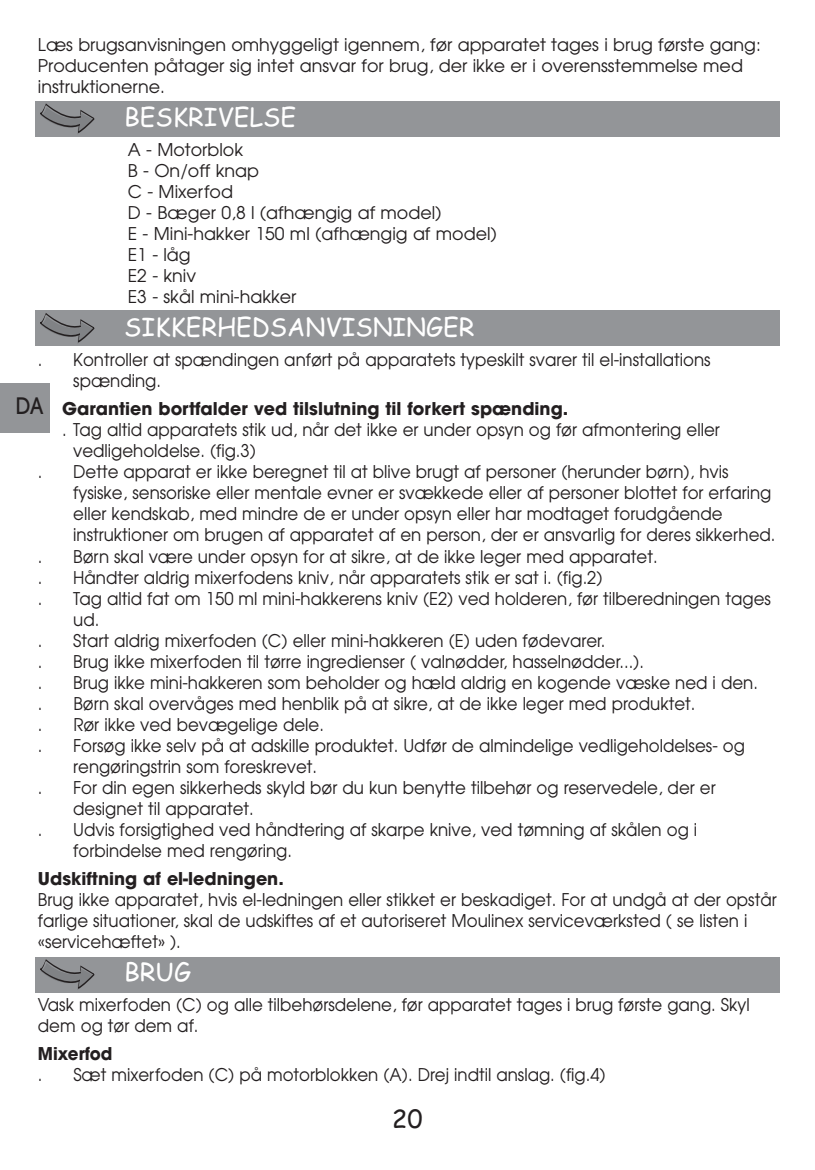
<style>
.page{position:relative;width:815px;height:1170px;background:#fff}
.page>*{position:absolute;margin:0;border:0;box-sizing:border-box;transform-origin:0 0}
.t1{font:25px "Comic Sans MS";color:#fff}
.t2{font:25px "Comic Sans MS";color:#231f20}
.t3{font:500 22.5px "Avant Garde";color:#231f20;scale:.9 1}
.t4{font:17.5px/21px "Avant Garde";color:#231f20;scale:.95 1}
.t5{font:17.5px/21px "Avant Garde";color:#231f20}
.t6{font:700 17.5px "Avant Garde";color:#231f20}
.t7{font:700 17.5px "Avant Garde";color:#231f20;scale:.95 1}
</style>
<div class="page">
<div style="left:0;top:383px;width:50px;height:49px;background:#939598"></div>
<div style="left:35px;top:101px;width:745px;height:36px;background:#939598"></div>
<svg style="left:40px;top:103px;width:54px;height:31px"></svg>
<div style="left:35px;top:310px;width:745px;height:36px;background:#939598"></div>
<svg style="left:40px;top:313px;width:54px;height:30px"></svg>
<div style="left:35px;top:956px;width:745px;height:36px;background:#939598"></div>
<svg style="left:40px;top:959px;width:54px;height:31px"></svg>
<p class="t5" style="left:38px;top:34px;width:724px">Læs brugsanvisningen omhyggeligt igennem, før apparatet tages i brug første gang:<br>Producenten påtager sig intet ansvar for brug, der ikke er i overensstemmelse med instruktionerne.</p>
<h1 class="t1" style="left:124px;top:103px;width:173px">BESKRIVELSE</h1>
<p class="t5" style="left:128px;top:139px;width:371px">A - Motorblok<br>B - On/off knap<br>C - Mixerfod<br>D - Bæger 0,8 l (afhængig af model)<br>E - Mini-hakker 150 ml (afhængig af model)<br>E1 - låg<br>E2 - kniv<br>E3 - skål mini-hakker</p>
<h1 class="t1" style="left:124px;top:312px;width:352px">SIKKERHEDSANVISNINGER</h1>
<p class="t4" style="left:38px;top:349px;width:6px">.</p>
<p class="t4" style="left:73px;top:349px;width:672px">Kontroller at spændingen anført på apparatets typeskilt svarer til el-installations spænding.</p>
<p class="t6" style="left:62px;top:402px;width:508px">Garantien bortfalder ved tilslutning til forkert spænding.</p>
<p class="t4" style="left:73px;top:420px;width:682px;text-indent:-11px">. Tag altid apparatets stik ud, når det ikke er under opsyn og før afmontering eller vedligeholdelse. (fig.3)</p>
<p class="t4" style="left:38px;top:462px;width:6px">.</p>
<p class="t4" style="left:73px;top:462px;width:741px">Dette apparat er ikke beregnet til at blive brugt af personer (herunder børn), hvis fysiske, sensoriske eller mentale evner er svækkede eller af personer blottet for erfaring eller kendskab, med mindre de er under opsyn eller har modtaget forudgående instruktioner om brugen af apparatet af en person, der er ansvarlig for deres sikkerhed.</p>
<p class="t4" style="left:38px;top:546px;width:6px">.</p>
<p class="t4" style="left:73px;top:546px;width:617px">Børn skal være under opsyn for at sikre, at de ikke leger med apparatet.</p>
<p class="t4" style="left:38px;top:567px;width:6px">.</p>
<p class="t4" style="left:73px;top:567px;width:559px">Håndter aldrig mixerfodens kniv, når apparatets stik er sat i. (fig.2)</p>
<p class="t4" style="left:38px;top:588px;width:6px">.</p>
<p class="t4" style="left:73px;top:588px;width:736px">Tag altid fat om 150 ml mini-hakkerens kniv (E2) ved holderen, før tilberedningen tages ud.</p>
<p class="t4" style="left:38px;top:630px;width:6px">.</p>
<p class="t4" style="left:73px;top:630px;width:562px">Start aldrig mixerfoden (C) eller mini-hakkeren (E) uden fødevarer.</p>
<p class="t4" style="left:38px;top:651px;width:6px">.</p>
<p class="t4" style="left:73px;top:651px;width:602px">Brug ikke mixerfoden til tørre ingredienser ( valnødder, hasselnødder...).</p>
<p class="t4" style="left:38px;top:672px;width:6px">.</p>
<p class="t4" style="left:73px;top:672px;width:722px">Brug ikke mini-hakkeren som beholder og hæld aldrig en kogende væske ned i den.</p>
<p class="t4" style="left:38px;top:693px;width:6px">.</p>
<p class="t4" style="left:73px;top:693px;width:656px">Børn skal overvåges med henblik på at sikre, at de ikke leger med produktet.</p>
<p class="t4" style="left:38px;top:714px;width:6px">.</p>
<p class="t4" style="left:73px;top:714px;width:265px">Rør ikke ved bevægelige dele.</p>
<p class="t4" style="left:38px;top:735px;width:6px">.</p>
<p class="t4" style="left:73px;top:735px;width:709px">Forsøg ikke selv på at adskille produktet. Udfør de almindelige vedligeholdelses- og rengøringstrin som foreskrevet.</p>
<p class="t4" style="left:38px;top:777px;width:6px">.</p>
<p class="t4" style="left:73px;top:777px;width:678px">For din egen sikkerheds skyld bør du kun benytte tilbehør og reservedele, der er designet til apparatet.</p>
<p class="t4" style="left:38px;top:819px;width:6px">.</p>
<p class="t4" style="left:73px;top:819px;width:658px">Udvis forsigtighed ved håndtering af skarpe knive, ved tømning af skålen og i forbindelse med rengøring.</p>
<p class="t6" style="left:38px;top:871px;width:247px">Udskiftning af el-ledningen.</p>
<p class="t4" style="left:38px;top:889px;width:779px">Brug ikke apparatet, hvis el-ledningen eller stikket er beskadiget. For at undgå at der opstår farlige situationer, skal de udskiftes af et autoriseret Moulinex serviceværksted ( se listen i «servicehæftet» ).</p>
<p class="t3" style="left:16px;top:397px;width:32px">DA</p>
<h1 class="t1" style="left:124px;top:957px;width:68px">BRUG</h1>
<p class="t4" style="left:38px;top:994px;width:751px">Vask mixerfoden (C) og alle tilbehørsdelene, før apparatet tages i brug første gang. Skyl dem og tør dem af.</p>
<p class="t7" style="left:38px;top:1046px;width:80px">Mixerfod</p>
<p class="t4" style="left:38px;top:1064px;width:6px">.</p>
<p class="t4" style="left:73px;top:1064px;width:562px">Sæt mixerfoden (C) på motorblokken (A). Drej indtil anslag. (fig.4)</p>
<h1 class="t2" style="left:392px;top:1104px;width:32px">20</h1>
</div>
